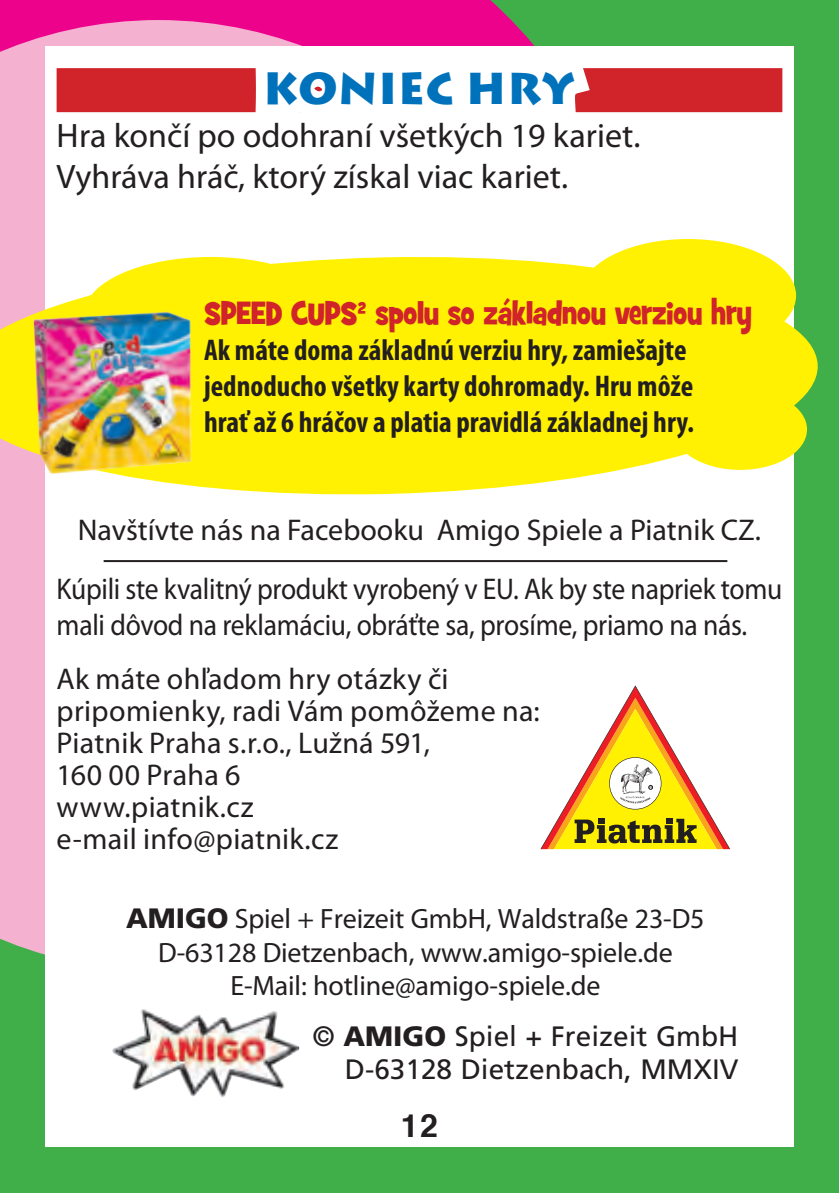
<style>
.page{position:relative;width:839px;height:1193px;background:#fff}
.page>*{position:absolute;margin:0;border:0;box-sizing:border-box;transform-origin:0 0}
.ujheadpiros{font:900 44px "Lithos Pro";letter-spacing:.01em;color:#0072bc}
.Fliess{font:34px "Myriad Pro";color:#231f20}
.Fliess-2{font:32px "Grilled Cheese BTN";letter-spacing:-.01em;color:#d1232a;scale:.85 1}
.t1{font:700 32px "Helvetica";color:#231f20}
.Fliess-3{font:30px "Myriad Pro";color:#231f20}
.Fliess-4{font:700 condensed 30px "Myriad Pro";color:#231f20}
.Fliess-5{font:30px/36px "Myriad Pro";color:#231f20;scale:.92 1}
.t2{font:28px "Myriad Pro";letter-spacing:-.005em;color:#231f20}
.t3{font:28px "Frutiger H";color:#231f20}
.s1{font-family:"Frutiger H";font-weight:900}
.s2{font-weight:900}
</style>
<div class="page">
<div style="left:0;top:0;width:839px;height:1192px;background:#40ae49"></div>
<div style="left:0;top:0;width:503px;height:20px;background:#ed028c"></div>
<div style="left:0;top:20px;width:244px;height:935px;background:#f5b1d0"></div>
<div style="left:45px;top:46px;width:749px;height:1100px;background:#fff"></div>
<svg style="left:540px;top:685px;width:190px;height:164px"></svg>
<svg style="left:0;top:252px;width:818px;height:247px;fill:#fff101"></svg>
<div style="left:580px;top:239px;width:216px;height:113px;background:#fff101;border-radius:50%"></div>
<div style="left:673px;top:389px;width:134px;height:81px;background:#fff101;border-radius:50%"></div>
<div style="left:84px;top:257px;width:253px;height:113px;background:#fff101;border-radius:50%"></div>
<div style="left:57px;top:68px;width:725px;height:44px;background:#d1232a"></div>
<svg style="left:244px;top:12px;width:361px;height:101px"></svg>
<img style="left:112px;top:1009px;width:187px;height:88px">
<hr style="left:104px;top:560px;width:623px;height:2px;background:#231f20">
<img style="left:17px;top:298px;width:195px;height:188px">
<p class="ujheadpiros" style="left:263px;top:62px;width:314px">KONIEC HRY</p>
<p class="Fliess" style="left:57px;top:117px;width:585px">Hra končí po odohraní všetkých 19 kariet.</p>
<p class="Fliess" style="left:57px;top:158px;width:513px">Vyhráva hráč, ktorý získal viac kariet.</p>
<p class="Fliess-2" style="left:204px;top:292px;width:646px">SPEED CUPS² spolu so základnou verziou hry</p>
<p class="Fliess-4" style="left:204px;top:333px;width:484px">Ak máte doma základnú verziu hry, zamiešajte</p>
<p class="Fliess-4" style="left:204px;top:369px;width:491px">jednoducho všetky karty dohromady. Hru môže</p>
<p class="Fliess-4" style="left:204px;top:405px;width:491px">hrať až 6 hráčov a platia pravidlá základnej hry.</p>
<p class="Fliess-3" style="left:78px;top:513px;width:685px">Navštívte nás na Facebooku Amigo Spiele a Piatnik CZ.</p>
<p class="Fliess-5" style="left:57px;top:571px;width:790px">Kúpili ste kvalitný produkt vyrobený v EU. Ak by ste napriek tomu mali dôvod na reklamáciu, obráťte sa, prosíme, priamo na nás.</p>
<p class="Fliess-3" style="left:57px;top:662px;width:393px">Ak máte ohľadom hry otázky či</p>
<p class="Fliess-3" style="left:57px;top:694px;width:485px">pripomienky, radi Vám pomôžeme na:</p>
<p class="Fliess-3" style="left:57px;top:726px;width:375px">Piatnik Praha s.r.o., Lužná 591,</p>
<p class="Fliess-3" style="left:57px;top:758px;width:186px">160 00 Praha 6</p>
<p class="Fliess-3" style="left:57px;top:790px;width:198px">www.piatnik.cz</p>
<p class="Fliess-3" style="left:57px;top:822px;width:283px">e-mail info@piatnik.cz</p>
<p class="t2" style="left:126px;top:903px;width:580px"><span class="s1">AMIGO</span> Spiel + Freizeit GmbH, Waldstraße 23-D5</p>
<p class="t2" style="left:158px;top:937px;width:516px">D-63128 Dietzenbach, www.amigo-spiele.de</p>
<p class="t2" style="left:230px;top:970px;width:372px">E-Mail: hotline@amigo-spiele.de</p>
<p class="t3" style="left:312px;top:1019px;width:427px">© <span class="s2">AMIGO</span> Spiel + Freizeit GmbH</p>
<p class="t3" style="left:345px;top:1053px;width:395px">D-63128 Dietzenbach, MMXIV</p>
<p class="t1" style="left:401px;top:1099px;width:39px">12</p>
</div>
